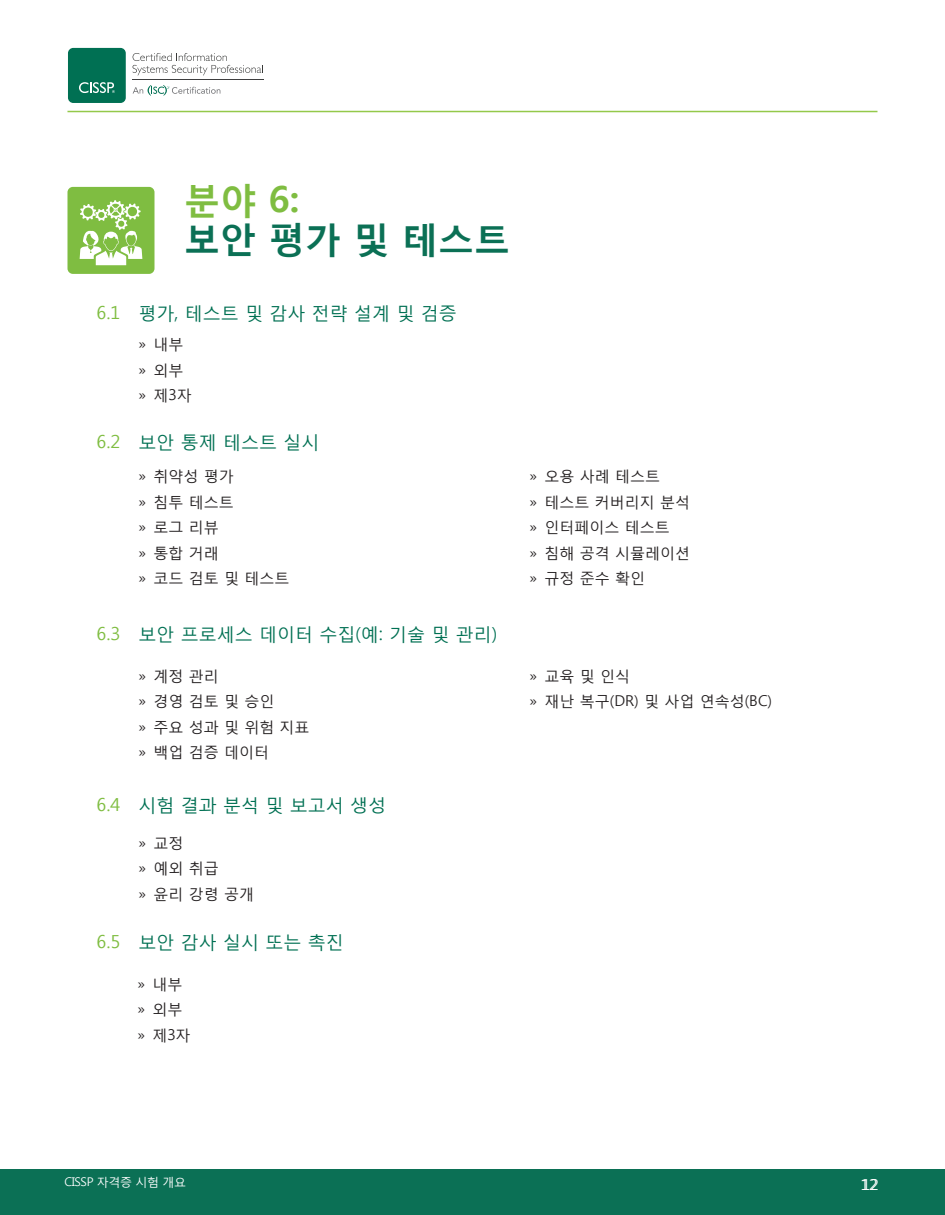
<style>
.page{position:relative;width:945px;height:1215px;background:#fff}
.page>*{position:absolute;margin:0;border:0;box-sizing:border-box;transform-origin:0 0}
.Green_Headlines_Big{font:700 36px "Malgun Gothic";color:#0b7055}
.Green_Headlines_Big-2{font:700 36px "Malgun Gothic";color:#7fbd41}
.t1{font:18px "Malgun Gothic";color:#007053}
.t2{font:15px "Malgun Gothic";color:#231f20}
.Page_Number{font:15px "Malgun Gothic";color:#fff}
.t3{font:12px "Malgun Gothic";letter-spacing:-.035em;color:#fff}
.s1{color:#7fbd41}
</style>
<div class="page">
<hr style="left:67px;top:111px;width:810px;height:1px;background:#94c94a">
<div style="left:0;top:1170px;width:945px;height:45px;background:#0b7055"></div>
<div style="left:68px;top:48px;width:58px;height:55px;background:#007053;border-radius:5px"></div>
<svg style="left:133px;top:53px;width:130px;height:22px"></svg>
<hr style="left:133px;top:80px;width:131px;height:1px;background:#3e3e3f">
<svg style="left:133px;top:85px;width:87px;height:11px"></svg>
<svg style="left:79px;top:82px;width:36px;height:11px"></svg>
<div style="left:68px;top:187px;width:87px;height:87px;background:#7fbd41;border-radius:5px"></div>
<svg style="left:80px;top:200px;width:62px;height:65px"></svg>
<p class="Green_Headlines_Big-2" style="left:184px;top:178px;width:116px">분야 6:</p>
<p class="Green_Headlines_Big" style="left:184px;top:217px;width:328px">보안 평가 및 테스트</p>
<p class="t1" style="left:96px;top:302px;width:362px"><span class="s1">6.1</span> 평가, 테스트 및 감사 전략 설계 및 검증</p>
<p class="t2" style="left:138px;top:335px;width:46px">» 내부</p>
<p class="t2" style="left:138px;top:361px;width:46px">» 외부</p>
<p class="t2" style="left:138px;top:386px;width:55px">» 제3자</p>
<p class="t1" style="left:96px;top:431px;width:225px"><span class="s1">6.2</span> 보안 통제 테스트 실시</p>
<p class="t2" style="left:138px;top:467px;width:97px">» 취약성 평가</p>
<p class="t2" style="left:138px;top:493px;width:97px">» 침투 테스트</p>
<p class="t2" style="left:138px;top:518px;width:82px">» 로그 리뷰</p>
<p class="t2" style="left:138px;top:544px;width:82px">» 통합 거래</p>
<p class="t2" style="left:138px;top:569px;width:152px">» 코드 검토 및 테스트</p>
<p class="t1" style="left:96px;top:623px;width:402px"><span class="s1">6.3</span> 보안 프로세스 데이터 수집(예: 기술 및 관리)</p>
<p class="t2" style="left:138px;top:667px;width:82px">» 계정 관리</p>
<p class="t2" style="left:138px;top:692px;width:137px">» 경영 검토 및 승인</p>
<p class="t2" style="left:138px;top:718px;width:173px">» 주요 성과 및 위험 지표</p>
<p class="t2" style="left:138px;top:743px;width:132px">» 백업 검증 데이터</p>
<p class="t1" style="left:96px;top:794px;width:291px"><span class="s1">6.4</span> 시험 결과 분석 및 보고서 생성</p>
<p class="t2" style="left:138px;top:834px;width:46px">» 교정</p>
<p class="t2" style="left:138px;top:859px;width:82px">» 예외 취급</p>
<p class="t2" style="left:138px;top:885px;width:117px">» 윤리 강령 공개</p>
<p class="t1" style="left:96px;top:931px;width:249px"><span class="s1">6.5</span> 보안 감사 실시 또는 촉진</p>
<p class="t2" style="left:137px;top:975px;width:46px">» 내부</p>
<p class="t2" style="left:137px;top:1000px;width:46px">» 외부</p>
<p class="t2" style="left:137px;top:1026px;width:55px">» 제3자</p>
<p class="t2" style="left:530px;top:467px;width:132px">» 오용 사례 테스트</p>
<p class="t2" style="left:530px;top:493px;width:162px">» 테스트 커버리지 분석</p>
<p class="t2" style="left:530px;top:518px;width:142px">» 인터페이스 테스트</p>
<p class="t2" style="left:530px;top:544px;width:162px">» 침해 공격 시뮬레이션</p>
<p class="t2" style="left:530px;top:569px;width:117px">» 규정 준수 확인</p>
<p class="t2" style="left:530px;top:667px;width:102px">» 교육 및 인식</p>
<p class="t2" style="left:530px;top:692px;width:244px">» 재난 복구(DR) 및 사업 연속성(BC)</p>
<p class="t3" style="left:64px;top:1175px;width:123px">CISSP 자격증 시험 개요</p>
<p class="Page_Number" style="left:862px;top:1176px;width:18px">12</p>
</div>
